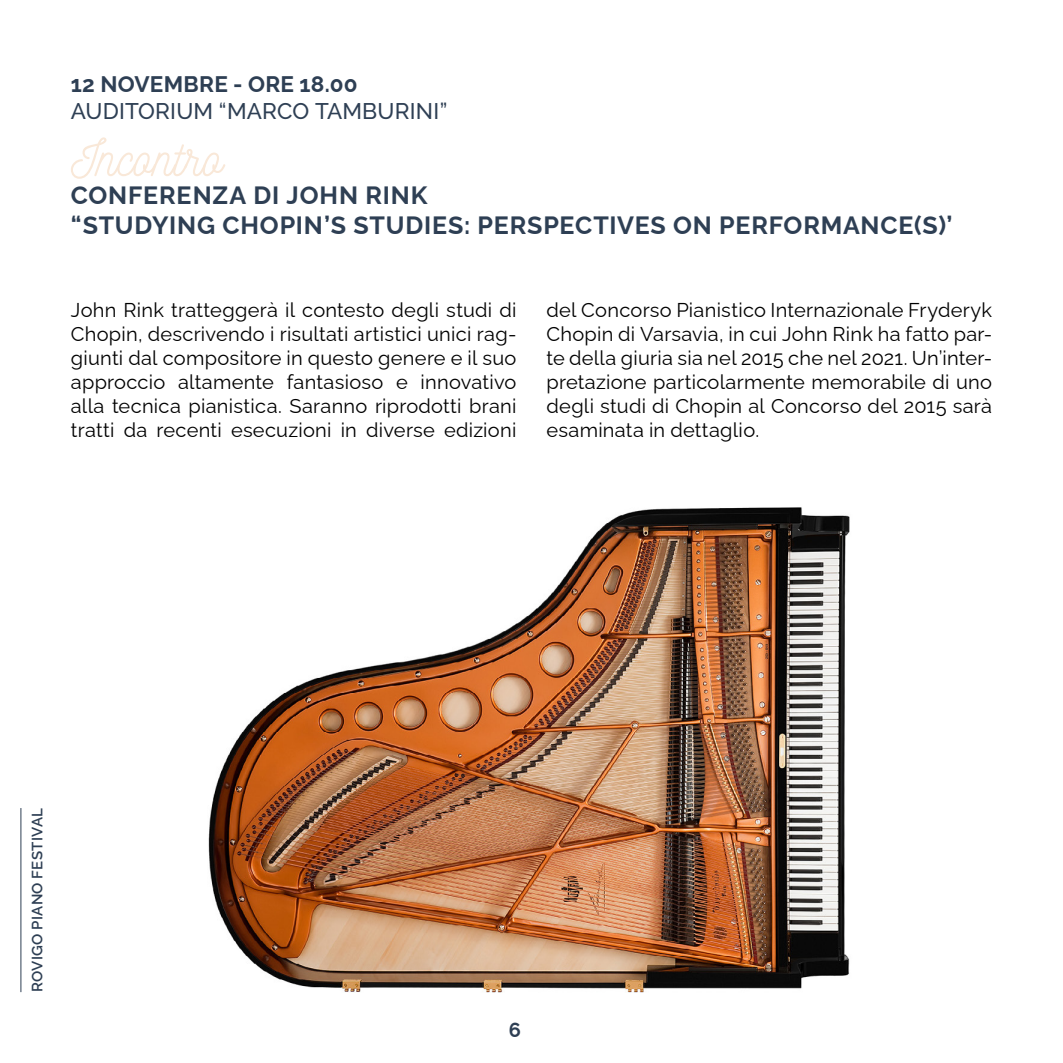
<style>
.page{position:relative;width:1063px;height:1063px;background:#fff}
.page>*{position:absolute;margin:0;border:0;box-sizing:border-box;transform-origin:0 0}
.t1{font:50px "Nickainley";letter-spacing:.005em;color:#f9e8d8}
.t2{font:700 25px/30px "Raleway";letter-spacing:.035em;color:#2e3f54}
.t3{font:500 22.5px "Raleway";letter-spacing:.01em;color:#2e3f54}
.t4{font:700 22.5px "Raleway";letter-spacing:.01em;color:#2e3f54}
.t5{font:20px/24px "Raleway";letter-spacing:.015em;color:#000;text-align:justify}
.t6{font:700 20px "Raleway";color:#2e3f54}
.t7{font:600 15px "Raleway";letter-spacing:.02em;color:#2e3f54}
</style>
<div class="page">
<hr style="left:20px;top:808px;width:1px;height:184px;background:#2e3f54">
<img style="left:208px;top:507px;width:642px;height:485px">
<p class="t4" style="left:71px;top:67px;width:288px">12 NOVEMBRE - ORE 18.00</p>
<p class="t3" style="left:71px;top:98px;width:378px">AUDITORIUM “MARCO TAMBURINI”</p>
<h1 class="t1" style="left:71px;top:126px;width:153px">Incontro</h1>
<p class="t2" style="left:71px;top:178px;width:883px">CONFERENZA DI JOHN RINK<br>“STUDYING CHOPIN’S STUDIES: PERSPECTIVES ON PERFORMANCE(S)’</p>
<p class="t5" style="left:71px;top:296px;width:447px">John Rink tratteggerà il contesto degli studi di Chopin, descrivendo i risultati artistici unici rag&shy;giunti dal compositore in questo genere e il suo approccio altamente fantasioso e innovativo alla tecnica pianistica. Saranno riprodotti brani tratti da recenti esecuzioni in diverse edizioni</p>
<p class="t5" style="left:547px;top:296px;width:447px">del Concorso Pianistico Internazionale Fryderyk Chopin di Varsavia, in cui John Rink ha fatto par&shy;te della giuria sia nel 2015 che nel 2021. Un’inter&shy;pretazione particolarmente memorabile di uno degli studi di Chopin al Concorso del 2015 sarà esaminata in dettaglio.</p>
<p class="t7" style="left:25px;top:992px;width:186px;rotate:-90deg">ROVIGO PIANO FESTIVAL</p>
<p class="t6" style="left:509px;top:1014px;width:14px">6</p>
</div>
